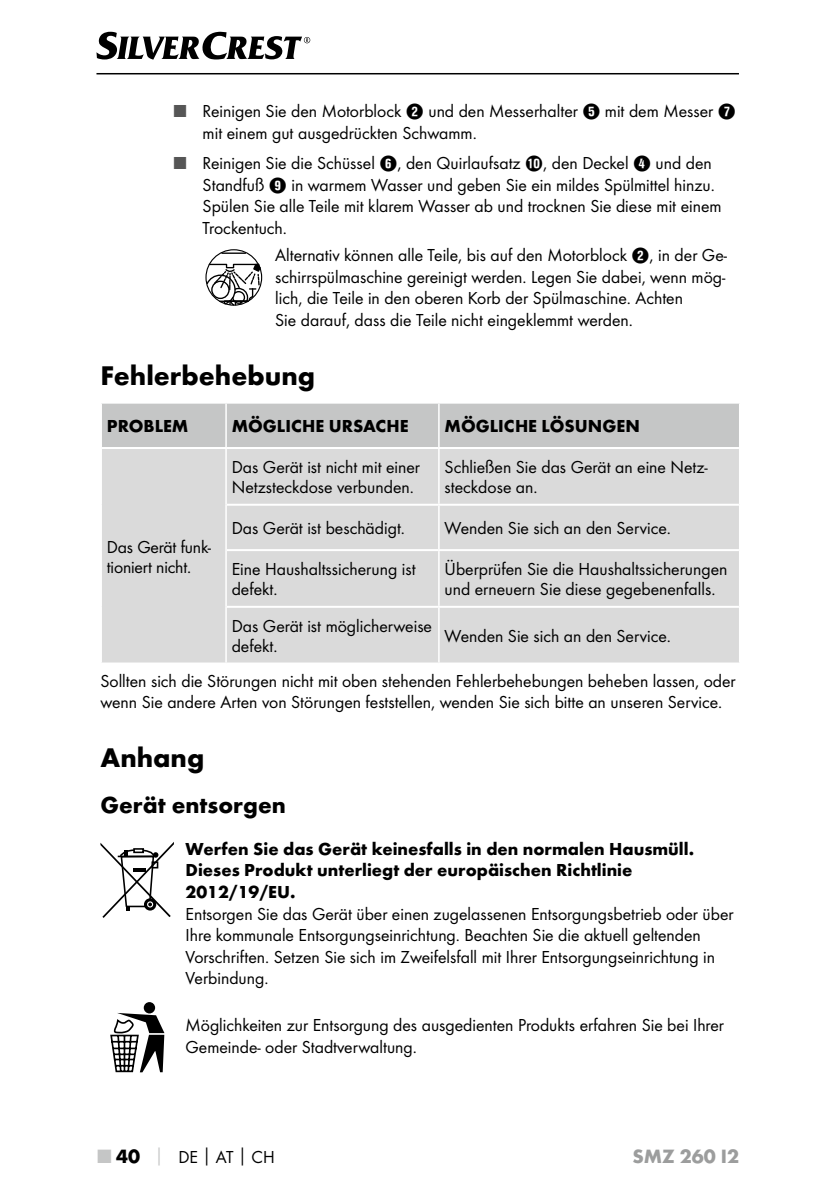
<style>
.page{position:relative;width:840px;height:1191px;background:#fff}
.page>*{position:absolute;margin:0;border:0;box-sizing:border-box;transform-origin:0 0}
.t1{font:700 28px "Futura";color:#000}
.t2{font:700 24px "Futura";color:#000}
.t3{font:700 20px "Futura";color:#9c9d9d}
.t4{font:18px/21.6px "Futura Boo";color:#000}
.t5{font:700 18px/21.6px "Futura";color:#000}
.s1{color:#565656}
.s2{font-family:"Hako PI Nummern"}
.s3{font-family:"Futura";font-weight:700;font-size:20px;color:#c5c6c6}
.s4{font-family:"Futura";font-weight:700;font-size:20px}
.s5{font-family:"Futura";font-weight:700;color:#c5c6c6}
.s6{font-family:"Futura";font-weight:700}
</style>
<div class="page">
<hr style="left:96px;top:73px;width:642px;height:1px;background:#000">
<svg style="left:96px;top:32px;width:214px;height:28px"></svg>
<svg style="left:205px;top:263px;width:56px;height:43px"></svg>
<hr style="left:222px;top:252px;width:23px;height:2px;background:#000">
<div style="left:102px;top:404px;width:636px;height:43px;background:#c5c6c6"></div>
<div style="left:102px;top:449px;width:636px;height:213px;background:#dadada"></div>
<hr style="left:227px;top:504px;width:211px;height:2px;background:#fff">
<hr style="left:438px;top:504px;width:300px;height:2px;background:#fff">
<hr style="left:227px;top:549px;width:211px;height:2px;background:#fff">
<hr style="left:438px;top:549px;width:300px;height:2px;background:#fff">
<hr style="left:227px;top:606px;width:211px;height:2px;background:#fff">
<hr style="left:438px;top:606px;width:300px;height:2px;background:#fff">
<hr style="left:225px;top:404px;width:2px;height:43px;background:#fff">
<hr style="left:438px;top:404px;width:1px;height:43px;background:#fff">
<hr style="left:225px;top:449px;width:2px;height:56px;background:#fff">
<hr style="left:438px;top:449px;width:1px;height:55px;background:#fff">
<hr style="left:225px;top:505px;width:2px;height:45px;background:#fff">
<hr style="left:438px;top:506px;width:1px;height:43px;background:#fff">
<hr style="left:225px;top:550px;width:2px;height:57px;background:#fff">
<hr style="left:438px;top:551px;width:1px;height:55px;background:#fff">
<hr style="left:225px;top:607px;width:2px;height:55px;background:#fff">
<hr style="left:438px;top:608px;width:1px;height:54px;background:#fff">
<svg style="left:100px;top:842px;width:74px;height:76px"></svg>
<div style="left:144px;top:1002px;width:11px;height:11px;background:#000;border-radius:50%"></div>
<svg style="left:110px;top:1013px;width:54px;height:59px"></svg>
<p class="t4" style="left:202px;top:100px;width:534px;text-indent:-28px"><span class="s1">■</span> Reinigen Sie den Motorblock <span class="s2">2</span> und den Messerhalter <span class="s2">5</span> mit dem Messer <span class="s2">7 </span>mit einem gut ausgedrückten Schwamm.</p>
<p class="t4" style="left:202px;top:152px;width:520px;text-indent:-28px"><span class="s1">■</span> Reinigen Sie die Schüssel <span class="s2">6</span>, den Quirlaufsatz <span class="s2">0</span>, den Deckel <span class="s2">4</span> und den Standfuß <span class="s2">9</span> in warmem Wasser und geben Sie ein mildes Spülmittel hinzu.<br>Spülen Sie alle Teile mit klarem Wasser ab und trocknen Sie diese mit einem Trockentuch.</p>
<p class="t4" style="left:275px;top:244px;width:453px">Alternativ können alle Teile, bis auf den Motorblock <span class="s2">2</span>, in der Ge&shy;schirrspülmaschine gereinigt werden. Legen Sie dabei, wenn mög&shy;lich, die Teile in den oberen Korb der Spülmaschine. Achten<br>Sie darauf, dass die Teile nicht eingeklemmt werden.</p>
<h1 class="t1" style="left:100px;top:358px;width:216px">Fehlerbehebung</h1>
<p class="t5" style="left:107px;top:415px;width:83px">PROBLEM</p>
<p class="t5" style="left:231px;top:415px;width:178px">MÖGLICHE URSACHE</p>
<p class="t5" style="left:444px;top:415px;width:197px">MÖGLICHE LÖSUNGEN</p>
<p class="t4" style="left:231px;top:457px;width:190px;line-height:20px">Das Gerät ist nicht mit einer<br>Netzsteckdose verbunden.</p>
<p class="t4" style="left:444px;top:457px;width:265px;line-height:20px">Schließen Sie das Gerät an eine Netz&shy;steckdose an.</p>
<p class="t4" style="left:231px;top:517px;width:172px">Das Gerät ist beschädigt.</p>
<p class="t4" style="left:444px;top:517px;width:225px">Wenden Sie sich an den Service.</p>
<p class="t4" style="left:231px;top:559px;width:185px;line-height:20px">Eine Haushaltssicherung ist defekt.</p>
<p class="t4" style="left:444px;top:559px;width:284px;line-height:20px">Überprüfen Sie die Haushaltssicherungen und erneuern Sie diese gegebenenfalls.</p>
<p class="t4" style="left:231px;top:616px;width:202px;line-height:20px">Das Gerät ist möglicherweise defekt.</p>
<p class="t4" style="left:444px;top:625px;width:225px">Wenden Sie sich an den Service.</p>
<p class="t4" style="left:100px;top:669px;width:636px">Sollten sich die Störungen nicht mit oben stehenden Fehlerbehebungen beheben lassen, oder wenn Sie andere Arten von Störungen feststellen, wenden Sie sich bitte an unseren Service.</p>
<h1 class="t1" style="left:100px;top:740px;width:105px">Anhang</h1>
<h2 class="t2" style="left:100px;top:790px;width:187px">Gerät entsorgen</h2>
<p class="t5" style="left:185px;top:837px;width:508px">Werfen Sie das Gerät keinesfalls in den normalen Hausmüll.<br>Dieses Produkt unterliegt der europäischen Richtlinie<br>2012/19/EU.</p>
<p class="t4" style="left:185px;top:902px;width:549px">Entsorgen Sie das Gerät über einen zugelassenen Entsorgungsbetrieb oder über Ihre kommunale Entsorgungseinrichtung. Beachten Sie die aktuell geltenden Vorschriften. Setzen Sie sich im Zweifelsfall mit Ihrer Entsorgungseinrichtung in Verbindung.</p>
<p class="t4" style="left:185px;top:1014px;width:539px">Möglichkeiten zur Entsorgung des ausgedienten Produkts erfahren Sie bei Ihrer<br>Gemeinde- oder Stadtverwaltung.</p>
<p class="t4" style="left:107px;top:536px;width:106px;line-height:20px">Das Gerät funk&shy;tioniert nicht.</p>
<p class="t4" style="left:98px;top:1145px;width:178px"><span class="s3">■</span> <span class="s4">40</span> <span class="s5">│</span> DE<span class="s6">│</span>AT<span class="s6">│</span>CH</p>
<p class="t3" style="left:632px;top:1143px;width:108px">SMZ 260 I2</p>
</div>
